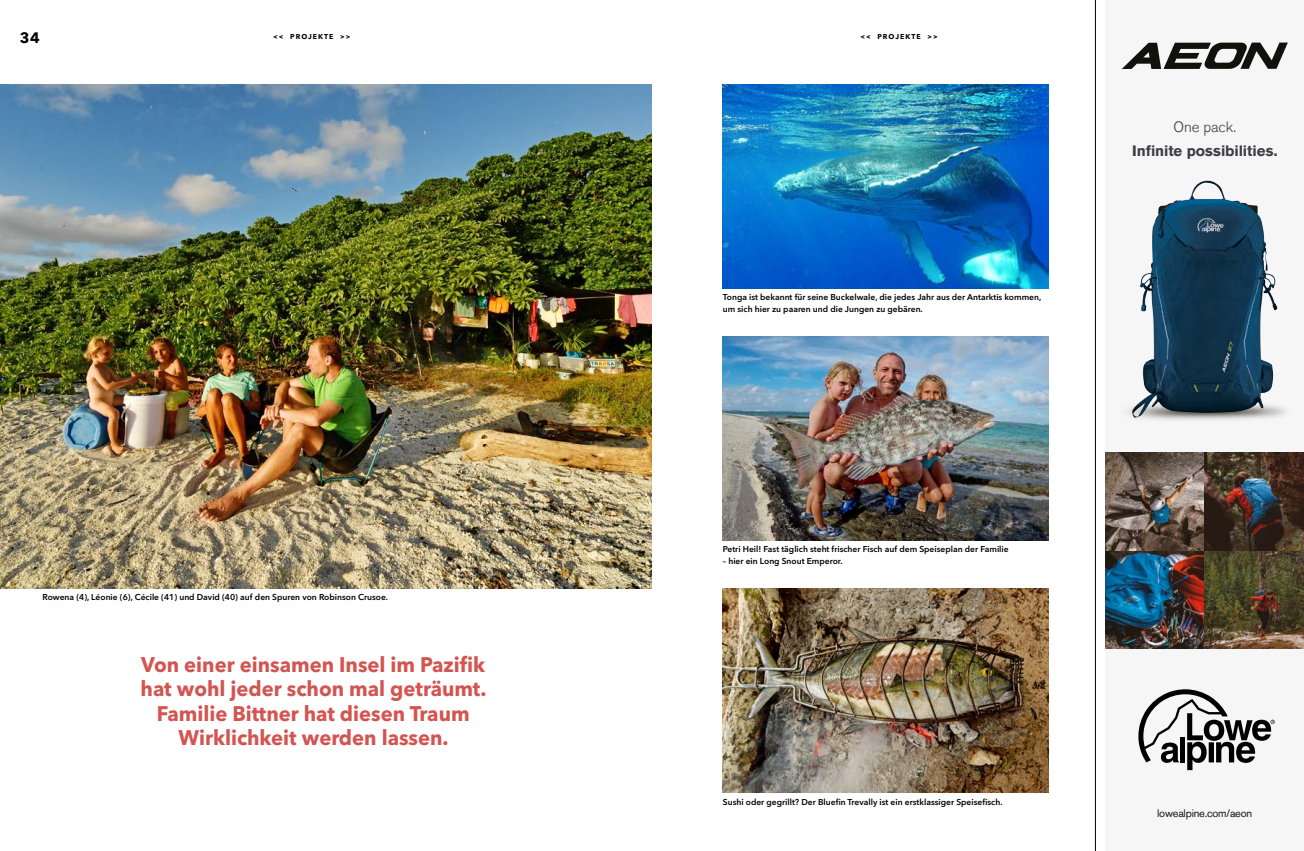
<style>
.page{position:relative;width:1304px;height:851px;background:#fff}
.page>*{position:absolute;margin:0;border:0;box-sizing:border-box;transform-origin:0 0}
.GLO_vorspann{font:700 21px/24px "Avenir Next LT Pro";color:#d35552;text-align:center;scale:.96 1}
.t1{font:700 15px/24px "Akzidenz Grotesk Std";letter-spacing:-.005em;color:#3f3e46;text-align:center}
.t2{font:700 15px "Avenir Next LT Pro";color:#000}
.t3{font:11px "Akzidenz Grotesk Std";letter-spacing:-.02em;color:#141315}
.GLO_BU{font:600 8.5px/12px "Avenir Next LT Pro";color:#000}
.t4{font:700 7px "Avenir Next LT Pro";letter-spacing:.15em;color:#000}
.s1{font-weight:300}
</style>
<div class="page">
<img style="left:0;top:84px;width:652px;height:504px">
<img style="left:723px;top:336px;width:326px;height:204px">
<img style="left:723px;top:588px;width:326px;height:204px">
<img style="left:723px;top:84px;width:326px;height:204px">
<div style="left:1106px;top:0;width:198px;height:850px;background:#f6f6f6"></div>
<svg style="left:1122px;top:43px;width:166px;height:26px"></svg>
<svg style="left:1138px;top:689px;width:137px;height:81px"></svg>
<img style="left:1128px;top:389px;width:157px;height:31px">
<img style="left:1132px;top:184px;width:130px;height:233px">
<img style="left:1106px;top:452px;width:198px;height:196px">
<hr style="left:1095px;top:0;width:1px;height:850px;background:#000">
<h2 class="t2" style="left:20px;top:28px;width:21px">34</h2>
<p class="t4" style="left:273px;top:33px;width:79px">&lt;&lt; PROJEKTE &gt;&gt;</p>
<p class="t4" style="left:860px;top:33px;width:79px">&lt;&lt; PROJEKTE &gt;&gt;</p>
<p class="GLO_BU" style="left:723px;top:291px;width:320px">Tonga ist bekannt für seine Buckelwale, die jedes Jahr aus der Antarktis kommen, um sich hier zu paaren und die Jungen zu gebären.</p>
<p class="t1" style="left:1132px;top:115px;width:147px"><span class="s1">One pack.<br></span>Infinite possibilities.</p>
<p class="GLO_BU" style="left:43px;top:591px;width:347px">Rowena (4), Léonie (6), Cécile (41) und David (40) auf den Spuren von Robinson Crusoe.</p>
<p class="GLO_vorspann" style="left:141px;top:653px;width:362px">Von einer einsamen Insel im Pazifik hat wohl jeder schon mal geträumt.<br>Familie Bittner hat diesen Traum Wirklichkeit werden lassen.</p>
<p class="GLO_BU" style="left:723px;top:543px;width:287px">Petri Heil! Fast täglich steht frischer Fisch auf dem Speiseplan der Familie</p>
<p class="GLO_BU" style="left:723px;top:555px;width:121px">– hier ein Long Snout Emperor.</p>
<p class="GLO_BU" style="left:723px;top:795px;width:281px">Sushi oder gegrillt? Der Bluefin Trevally ist ein erstklassiger Speisefisch.</p>
<p class="t3" style="left:1157px;top:806px;width:97px">lowealpine.com/aeon</p>
</div>
